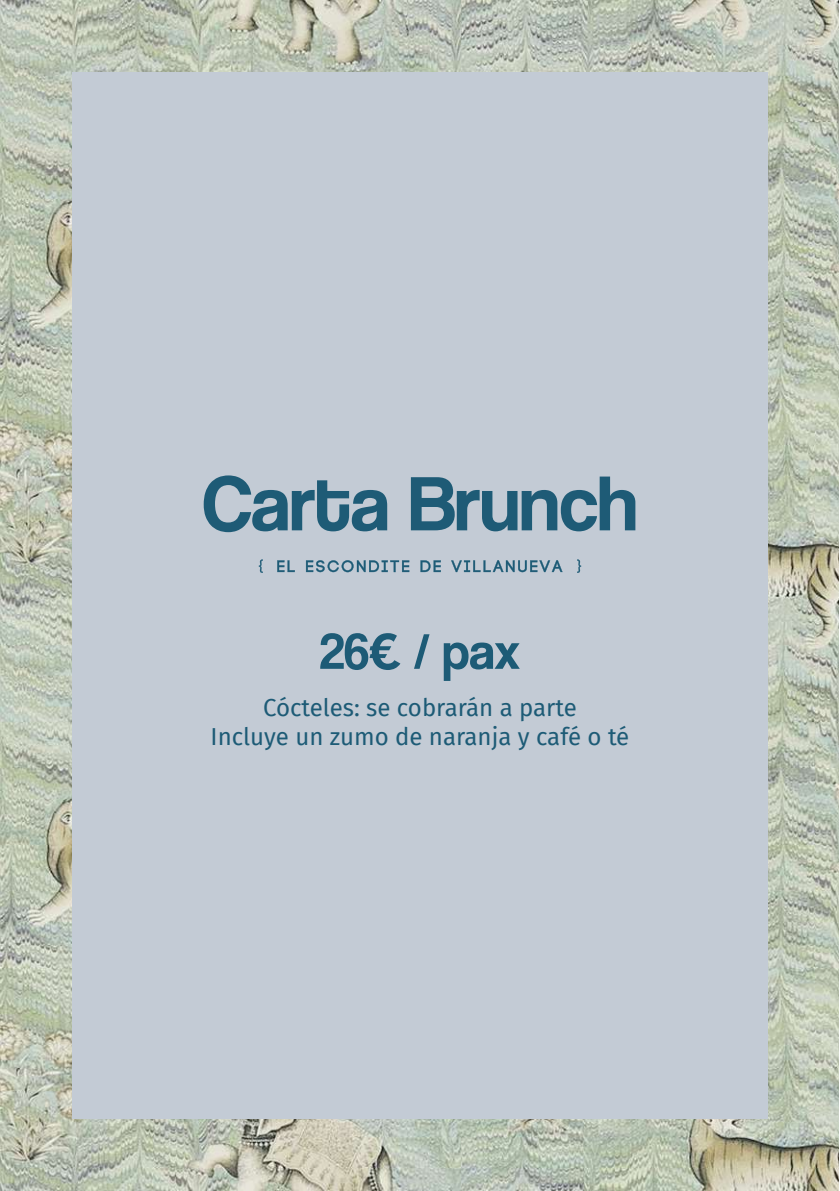
<style>
.page{position:relative;width:840px;height:1191px;background:#fff}
.page>*{position:absolute;margin:0;border:0;box-sizing:border-box;transform-origin:0 0}
.t1{font:80px "Coolvetica Rg";color:#1e5b76}
.t2{font:52px "Coolvetica Rg";color:#1d5b76}
.t3{font:24px/28.8px "Fira Sans";color:#1d5b76;text-align:center}
</style>
<div class="page">
<img style="left:0;top:0;width:838px;height:1191px">
<div style="left:72px;top:73px;width:695px;height:1046px;background:#c3cbd5"></div>
<svg style="left:277px;top:560px;width:18px;height:12px"></svg>
<svg style="left:306px;top:560px;width:103px;height:12px"></svg>
<svg style="left:420px;top:560px;width:20px;height:12px"></svg>
<svg style="left:451px;top:560px;width:111px;height:12px"></svg>
<svg style="left:259px;top:559px;width:4px;height:14px"></svg>
<svg style="left:577px;top:559px;width:4px;height:14px"></svg>
<h1 class="t1" style="left:202px;top:456px;width:436px">Carta Brunch</h1>
<h2 class="t2" style="left:320px;top:621px;width:201px">26€ / pax</h2>
<p class="t3" style="left:210px;top:692px;width:420px">Cócteles: se cobrarán a parte<br>Incluye un zumo de naranja y café o té</p>
</div>
